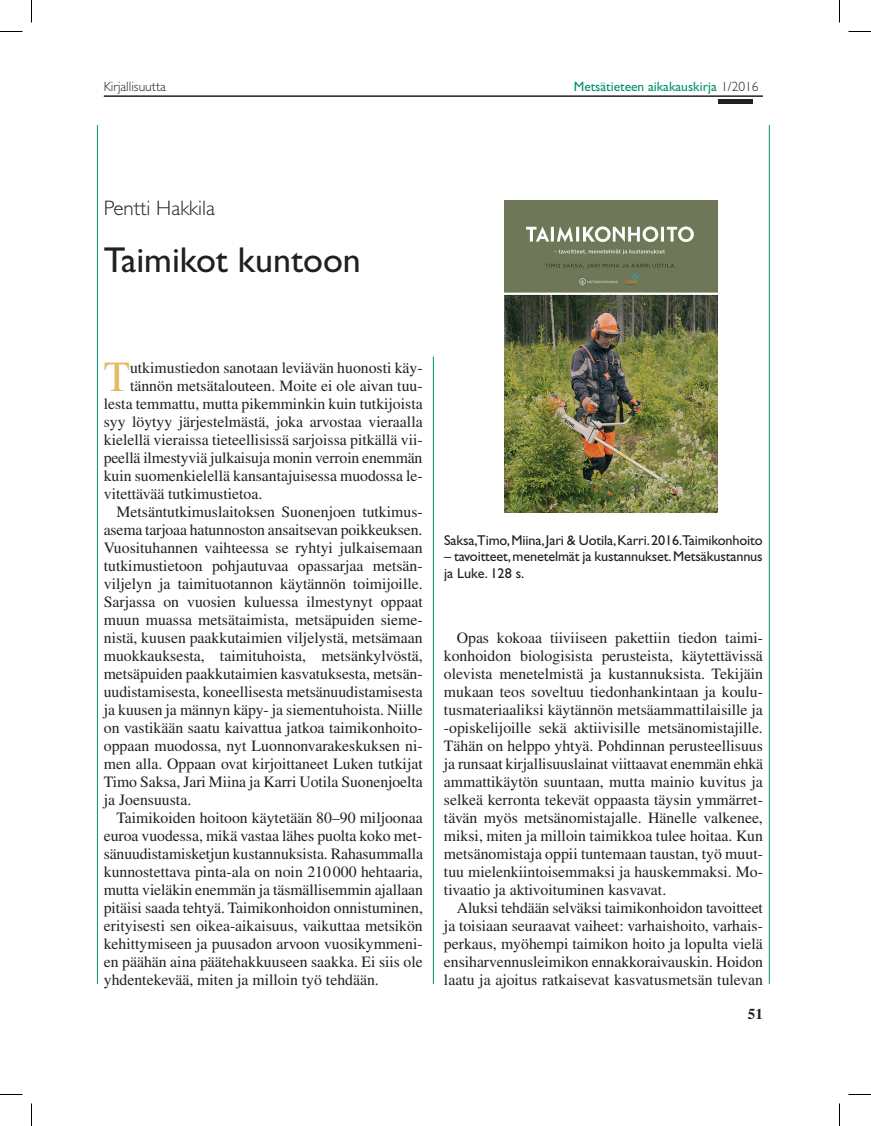
<style>
.page{position:relative;width:871px;height:1126px;background:#fff}
.page>*{position:absolute;margin:0;border:0;box-sizing:border-box;transform-origin:0 0}
.t1{font:42.9px "Times LT Std";color:#e5b966}
.t2{font:36px "Gill Sans Std";color:#231f20}
.t3{font:300 21px "Gill Sans Std";color:#231f20}
.t4{font:15.75px/18px "Times LT Std";color:#231f20;text-align:justify}
.t5{font:700 15px "Times LT Std";color:#231f20}
.t6{font:14.25px/16.5px "Gill Sans Std";letter-spacing:-.01em;color:#231f20}
.t7{font:13.5px "Gill Sans Std";color:#00936e}
.t8{font:300 13.5px "Gill Sans Std";color:#231f20}
.s1{font-weight:300;color:#231f20}
</style>
<div class="page">
<div style="left:718px;top:99px;width:34px;height:5px;background:#231f20"></div>
<hr style="left:97px;top:125px;width:1px;height:859px;background:#00936e">
<hr style="left:769px;top:125px;width:1px;height:859px;background:#00936e">
<hr style="left:104px;top:95px;width:659px;height:2px;background:#231f20">
<hr style="left:433px;top:356px;width:1px;height:628px;background:#00936e">
<img style="left:505px;top:200px;width:213px;height:313px">
<svg style="left:0;top:31px;width:22px;height:1px"></svg>
<svg style="left:848px;top:31px;width:23px;height:1px"></svg>
<svg style="left:0;top:1094px;width:22px;height:1px"></svg>
<svg style="left:848px;top:1094px;width:23px;height:1px"></svg>
<svg style="left:31px;top:0;width:1px;height:22px"></svg>
<svg style="left:31px;top:1103px;width:1px;height:23px"></svg>
<svg style="left:839px;top:0;width:1px;height:22px"></svg>
<svg style="left:839px;top:1103px;width:1px;height:23px"></svg>
<p class="t8" style="left:104px;top:79px;width:64px">Kirjallisuutta</p>
<p class="t7" style="left:574px;top:79px;width:186px">Metsätieteen aikakauskirja <span class="s1">1/2016</span></p>
<h3 class="t3" style="left:104px;top:196px;width:113px">Pentti Hakkila</h3>
<h2 class="t2" style="left:104px;top:239px;width:259px">Taimikot kuntoon</h2>
<h1 class="t1" style="left:104px;top:352px;width:28px">T</h1>
<p class="t4" style="left:130px;top:358px;width:294px">utkimustiedon sanotaan leviävän huonosti käy-</p>
<p class="t4" style="left:130px;top:376px;width:294px">tännön metsätalouteen. Moite ei ole aivan tuu-</p>
<p class="t4" style="left:104px;top:394px;width:320px">lesta temmattu, mutta pikemminkin kuin tutkijoista</p>
<p class="t4" style="left:104px;top:412px;width:320px">syy löytyy järjestelmästä, joka arvostaa vieraalla</p>
<p class="t4" style="left:104px;top:430px;width:320px">kielellä vieraissa tieteellisissä sarjoissa pitkällä vii-</p>
<p class="t4" style="left:104px;top:448px;width:320px">peellä ilmestyviä julkaisuja monin verroin enemmän</p>
<p class="t4" style="left:104px;top:466px;width:320px">kuin suomenkielellä kansantajuisessa muodossa le-</p>
<p class="t4" style="left:104px;top:484px;width:160px">vitettävää tutkimustietoa.</p>
<p class="t4" style="left:117px;top:502px;width:308px">Metsäntutkimuslaitoksen Suonenjoen tutkimus-</p>
<p class="t4" style="left:104px;top:520px;width:320px">asema tarjoaa hatunnoston ansaitsevan poikkeuksen.</p>
<p class="t4" style="left:104px;top:538px;width:320px">Vuosituhannen vaihteessa se ryhtyi julkaisemaan</p>
<p class="t4" style="left:104px;top:556px;width:320px">tutkimustietoon pohjautuvaa opassarjaa metsän-</p>
<p class="t4" style="left:104px;top:574px;width:320px">viljelyn ja taimituotannon käytännön toimijoille.</p>
<p class="t4" style="left:104px;top:592px;width:320px">Sarjassa on vuosien kuluessa ilmestynyt oppaat</p>
<p class="t4" style="left:104px;top:610px;width:320px">muun muassa metsätaimista, metsäpuiden sieme-</p>
<p class="t4" style="left:104px;top:628px;width:320px">nistä, kuusen paakkutaimien viljelystä, metsämaan</p>
<p class="t4" style="left:104px;top:646px;width:320px">muokkauksesta, taimituhoista, metsänkylvöstä,</p>
<p class="t4" style="left:104px;top:664px;width:320px">metsäpuiden paakkutaimien kasvatuksesta, metsän-</p>
<p class="t4" style="left:104px;top:682px;width:320px">uudistamisesta, koneellisesta metsänuudistamisesta</p>
<p class="t4" style="left:104px;top:700px;width:320px">ja kuusen ja männyn käpy- ja siementuhoista. Niille</p>
<p class="t4" style="left:104px;top:718px;width:319px">on vastikään saatu kaivattua jatkoa taimikonhoito-</p>
<p class="t4" style="left:104px;top:736px;width:320px">oppaan muodossa, nyt Luonnonvarakeskuksen ni-</p>
<p class="t4" style="left:104px;top:754px;width:320px">men alla. Oppaan ovat kirjoittaneet Luken tutkijat</p>
<p class="t4" style="left:104px;top:772px;width:320px">Timo Saksa, Jari Miina ja Karri Uotila Suonenjoelta</p>
<p class="t4" style="left:104px;top:790px;width:89px">ja Joensuusta.</p>
<p class="t4" style="left:117px;top:808px;width:308px">Taimikoiden hoitoon käytetään 80–90 miljoonaa</p>
<p class="t4" style="left:104px;top:826px;width:320px">euroa vuodessa, mikä vastaa lähes puolta koko met-</p>
<p class="t4" style="left:104px;top:844px;width:321px">sänuudistamisketjun kustannuksista. Rahasummalla</p>
<p class="t4" style="left:104px;top:862px;width:320px">kunnostettava pinta-ala on noin 210000 hehtaaria,</p>
<p class="t4" style="left:104px;top:881px;width:321px">mutta vieläkin enemmän ja täsmällisemmin ajallaan</p>
<p class="t4" style="left:104px;top:899px;width:321px">pitäisi saada tehtyä. Taimikonhoidon onnistuminen,</p>
<p class="t4" style="left:104px;top:917px;width:320px">erityisesti sen oikea-aikaisuus, vaikuttaa metsikön</p>
<p class="t4" style="left:104px;top:935px;width:320px">kehittymiseen ja puusadon arvoon vuosikymmeni-</p>
<p class="t4" style="left:104px;top:953px;width:320px">en päähän aina päätehakkuuseen saakka. Ei siis ole</p>
<p class="t4" style="left:104px;top:971px;width:277px">yhdentekevää, miten ja milloin työ tehdään.</p>
<p class="t6" style="left:444px;top:532px;width:320px">Saksa,Timo, Miina, Jari &amp; Uotila, Karri. 2016.Taimikonhoito</p>
<p class="t6" style="left:444px;top:548px;width:320px">– tavoitteet, menetelmät ja kustannukset. Metsäkustannus ja Luke. 128 s.</p>
<p class="t4" style="left:444px;top:629px;width:321px;text-indent:13px">Opas kokoaa tiiviiseen pakettiin tiedon taimi&shy;konhoidon biologisista perusteista, käytettävissä olevista menetelmistä ja kustannuksista. Tekijäin mukaan teos soveltuu tiedonhankintaan ja koulu&shy;tusmateriaaliksi käytännön metsäammattilaisille ja -opiskelijoille sekä aktiivisille metsänomistajille.<br>Tähän on helppo yhtyä. Pohdinnan perusteellisuus ja runsaat kirjallisuuslainat viittaavat enemmän ehkä ammattikäytön suuntaan, mutta mainio kuvitus ja selkeä kerronta tekevät oppaasta täysin ymmärret&shy;tävän myös metsänomistajalle. Hänelle valkenee, miksi, miten ja milloin taimikkoa tulee hoitaa. Kun metsänomistaja oppii tuntemaan taustan, työ muut&shy;tuu mielenkiintoisemmaksi ja hauskemmaksi. Mo&shy;tivaatio ja aktivoituminen kasvavat.</p>
<p class="t4" style="left:444px;top:899px;width:321px;text-indent:13px">Aluksi tehdään selväksi taimikonhoidon tavoitteet ja toisiaan seuraavat vaiheet: varhaishoito, varhais&shy;perkaus, myöhempi taimikon hoito ja lopulta vielä ensiharvennusleimikon ennakkoraivauskin. Hoidon laatu ja ajoitus ratkaisevat kasvatusmetsän tulevan</p>
<p class="t5" style="left:748px;top:1005px;width:16px">51</p>
</div>
